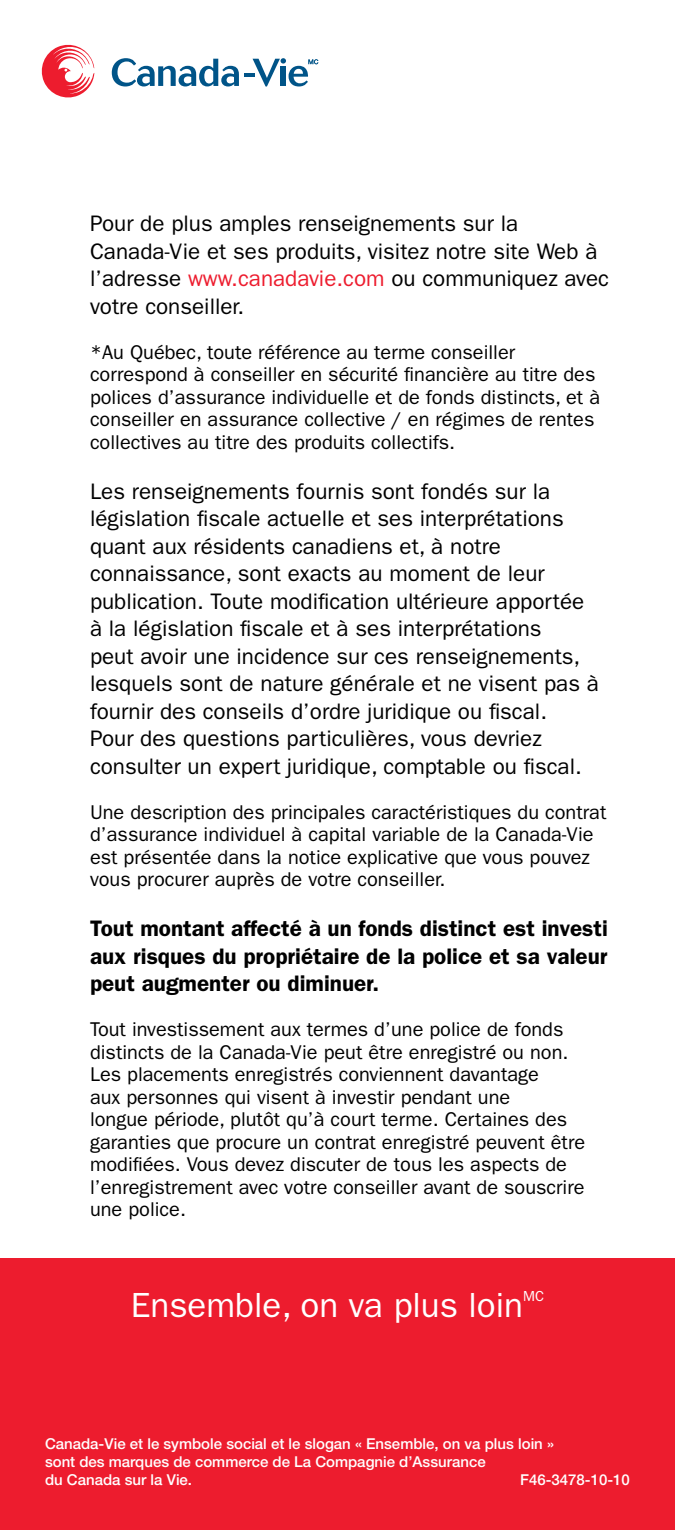
<style>
.page{position:relative;width:675px;height:1530px;background:#fff}
.page>*{position:absolute;margin:0;border:0;box-sizing:border-box;transform-origin:0 0}
.t1{font:35px "ITC Franklin Gothic Std";color:#fff}
.t2{font:22.5px/27.5px "ITC Franklin Gothic Std";color:#000}
.t3{font:600 22.5px/27.5px "ITC Franklin Gothic Std";color:#000;text-align:justify}
.t4{font:20px/22.5px "ITC Franklin Gothic Std";color:#000}
.t5{font:500 15px/18px "Helvetica Neue";color:#fff}
.t6{font:14.5px "ITC Franklin Gothic Std";color:#fff}
.s1{color:#ed1c2e}
</style>
<div class="page">
<svg style="left:112px;top:58px;width:127px;height:28px"></svg>
<hr style="left:244px;top:73px;width:11px;height:4px;background:#005488">
<svg style="left:253px;top:58px;width:65px;height:29px"></svg>
<svg style="left:41px;top:44px;width:53px;height:54px"></svg>
<div style="left:0;top:1258px;width:675px;height:272px;background:#ed1c2e"></div>
<p class="t2" style="left:90px;top:210px;width:521px">Pour de plus amples renseignements sur la Canada-Vie et ses produits, visitez notre site Web à l’adresse <span class="s1">www.canadavie.com</span> ou communiquez avec votre conseiller.</p>
<p class="t4" style="left:90px;top:341px;width:512px">*Au Québec, toute référence au terme conseiller correspond à conseiller en sécurité financière au titre des polices d’assurance individuelle et de fonds distincts, et à conseiller en assurance collective / en régimes de rentes collectives au titre des produits collectifs.</p>
<p class="t2" style="left:90px;top:477px;width:510px">Les renseignements fournis sont fondés sur la législation fiscale actuelle et ses interprétations quant aux résidents canadiens et, à notre connaissance, sont exacts au moment de leur publication. Toute modification ultérieure apportée à la législation fiscale et à ses interprétations<br>peut avoir une incidence sur ces renseignements, lesquels sont de nature générale et ne visent pas à fournir des conseils d’ordre juridique ou fiscal.<br>Pour des questions particulières, vous devriez consulter un expert juridique, comptable ou fiscal.</p>
<p class="t4" style="left:90px;top:801px;width:518px">Une description des principales caractéristiques du contrat d’assurance individuel à capital variable de la Canada-Vie est présentée dans la notice explicative que vous pouvez vous procurer auprès de votre conseiller.</p>
<p class="t3" style="left:90px;top:915px;width:519px">Tout montant affecté à un fonds distinct est investi aux risques du propriétaire de la police et sa valeur peut augmenter ou diminuer.</p>
<p class="t4" style="left:90px;top:1018px;width:497px">Tout investissement aux termes d’une police de fonds distincts de la Canada-Vie peut être enregistré ou non.<br>Les placements enregistrés conviennent davantage<br>aux personnes qui visent à investir pendant une<br>longue période, plutôt qu’à court terme. Certaines des garanties que procure un contrat enregistré peuvent être modifiées. Vous devez discuter de tous les aspects de l’enregistrement avec votre conseiller avant de souscrire une police.</p>
<h1 class="t1" style="left:131px;top:1285px;width:394px">Ensemble, on va plus loin</h1>
<p class="t6" style="left:523px;top:1288px;width:22px">MC</p>
<p class="t5" style="left:45px;top:1435px;width:511px">Canada-Vie et le symbole social et le slogan « Ensemble, on va plus loin » sont des marques de commerce de La Compagnie d’Assurance<br>du Canada sur la Vie.</p>
<p class="t5" style="left:520px;top:1471px;width:111px">F46-3478-10-10</p>
</div>
